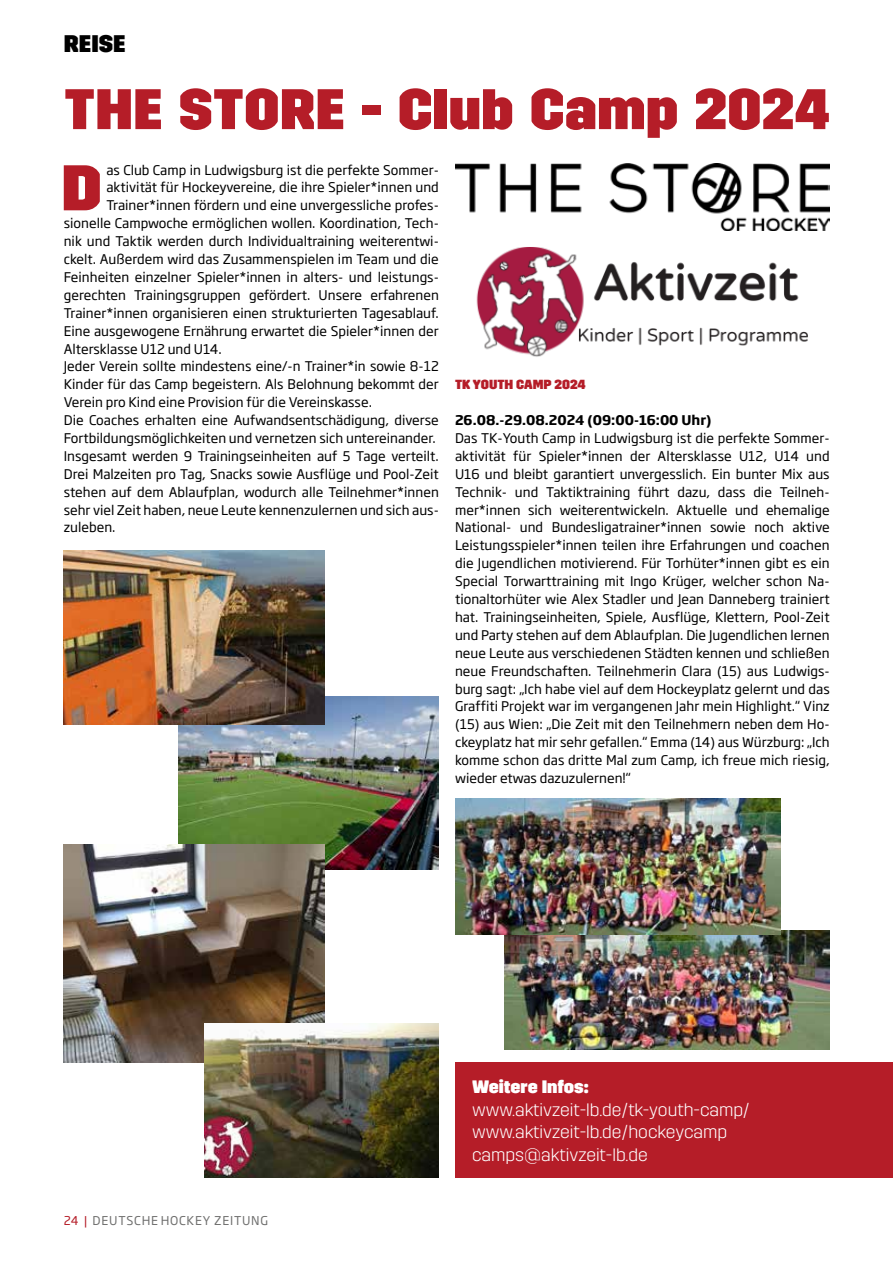
<style>
.page{position:relative;width:893px;height:1263px;background:#fff}
.page>*{position:absolute;margin:0;border:0;box-sizing:border-box;transform-origin:0 0}
.t1{font:800 64.35px "Trim";color:#b51d28}
.t2{font:800 57px "Trim";color:#b51d28}
.t3{font:800 24px "Trim";color:#000}
.t4{font:300 18px/22.5px "Trim";color:#fff}
.t5{font:800 18px "Trim";letter-spacing:-.005em;color:#fff}
.t6{font:13.2px/17.9px "Soho Gothic Std";color:#000;text-align:justify}
.t7{font:700 13.2px "Soho Gothic Std";color:#000}
.t8{font:800 13.2px "Trim";color:#b51d28}
.t9{font:12px "Soho Gothic Std";letter-spacing:.065em;color:#6f6f6e}
.s1{color:#b51d28}
</style>
<div class="page">
<hr style="left:892px;top:1116px;width:1px;height:63px;background:#b51d28">
<div style="left:455px;top:1063px;width:438px;height:115px;background:#b51d28"></div>
<img style="left:476px;top:247px;width:332px;height:110px">
<img style="left:455px;top:164px;width:375px;height:67px">
<img style="left:504px;top:930px;width:326px;height:119px">
<img style="left:455px;top:799px;width:326px;height:136px">
<img style="left:178px;top:697px;width:261px;height:172px">
<img style="left:64px;top:550px;width:261px;height:174px">
<img style="left:64px;top:845px;width:261px;height:217px">
<img style="left:205px;top:1023px;width:234px;height:155px">
<h3 class="t3" style="left:64px;top:29px;width:63px">REISE</h3>
<h2 class="t2" style="left:64px;top:76px;width:767px">THE STORE - Club Camp 2024</h2>
<h1 class="t1" style="left:61px;top:151px;width:42px">D</h1>
<p class="t6" style="left:106px;top:161px;width:334px">as Club Camp in Ludwigsburg ist die perfekte Sommer-</p>
<p class="t6" style="left:106px;top:179px;width:334px">aktivität für Hockeyvereine, die ihre Spieler*innen und</p>
<p class="t6" style="left:106px;top:197px;width:334px">Trainer*innen fördern und eine unvergessliche profes-</p>
<p class="t6" style="left:64px;top:215px;width:377px">sionelle Campwoche ermöglichen wollen. Koordination, Tech-</p>
<p class="t6" style="left:64px;top:233px;width:377px">nik und Taktik werden durch Individualtraining weiterentwi-</p>
<p class="t6" style="left:64px;top:250px;width:377px">ckelt. Außerdem wird das Zusammenspielen im Team und die</p>
<p class="t6" style="left:64px;top:268px;width:377px">Feinheiten einzelner Spieler*innen in alters- und leistungs-</p>
<p class="t6" style="left:64px;top:286px;width:377px">gerechten Trainingsgruppen gefördert. Unsere erfahrenen</p>
<p class="t6" style="left:64px;top:304px;width:377px">Trainer*innen organisieren einen strukturierten Tagesablauf.</p>
<p class="t6" style="left:64px;top:322px;width:377px">Eine ausgewogene Ernährung erwartet die Spieler*innen der</p>
<p class="t6" style="left:64px;top:340px;width:159px">Altersklasse U12 und U14.</p>
<p class="t6" style="left:64px;top:358px;width:377px">Jeder Verein sollte mindestens eine/-n Trainer*in sowie 8-12</p>
<p class="t6" style="left:64px;top:376px;width:377px">Kinder für das Camp begeistern. Als Belohnung bekommt der</p>
<p class="t6" style="left:64px;top:394px;width:310px">Verein pro Kind eine Provision für die Vereinskasse.</p>
<p class="t6" style="left:64px;top:412px;width:377px">Die Coaches erhalten eine Aufwandsentschädigung, diverse</p>
<p class="t6" style="left:64px;top:429px;width:373px">Fortbildungsmöglichkeiten und vernetzen sich untereinander.</p>
<p class="t6" style="left:64px;top:447px;width:377px">Insgesamt werden 9 Trainingseinheiten auf 5 Tage verteilt.</p>
<p class="t6" style="left:64px;top:465px;width:377px">Drei Malzeiten pro Tag, Snacks sowie Ausflüge und Pool-Zeit</p>
<p class="t6" style="left:64px;top:483px;width:377px">stehen auf dem Ablaufplan, wodurch alle Teilnehmer*innen</p>
<p class="t6" style="left:64px;top:501px;width:377px">sehr viel Zeit haben, neue Leute kennenzulernen und sich aus-</p>
<p class="t6" style="left:64px;top:519px;width:53px">zuleben.</p>
<p class="t8" style="left:455px;top:377px;width:132px">TK YOUTH CAMP 2024</p>
<p class="t7" style="left:455px;top:412px;width:258px">26.08.-29.08.2024 (09:00-16:00 Uhr)</p>
<p class="t6" style="left:455px;top:429px;width:376px">Das TK-Youth Camp in Ludwigsburg ist die perfekte Sommer&shy;aktivität für Spieler*innen der Altersklasse U12, U14 und U16 und bleibt garantiert unvergesslich. Ein bunter Mix aus Technik- und Taktiktraining führt dazu, dass die Teilneh&shy;mer*innen sich weiterentwickeln. Aktuelle und ehemalige National- und Bundesligatrainer*innen sowie noch aktive Leistungsspieler*innen teilen ihre Erfahrungen und coachen die Jugendlichen motivierend. Für Torhüter*innen gibt es ein Special Torwarttraining mit Ingo Krüger, welcher schon Na&shy;tionaltorhüter wie Alex Stadler und Jean Danneberg trainiert hat. Trainingseinheiten, Spiele, Ausflüge, Klettern, Pool-Zeit und Party stehen auf dem Ablaufplan. Die Jugendlichen lernen neue Leute aus verschiedenen Städten kennen und schließen neue Freundschaften. Teilnehmerin Clara (15) aus Ludwigs&shy;burg sagt: „Ich habe viel auf dem Hockeyplatz gelernt und das Graffiti Projekt war im vergangenen Jahr mein Highlight.“ Vinz (15) aus Wien: „Die Zeit mit den Teilnehmern neben dem Ho&shy;ckeyplatz hat mir sehr gefallen.“ Emma (14) aus Würzburg: „Ich komme schon das dritte Mal zum Camp, ich freue mich riesig, wieder etwas dazuzulernen!“</p>
<p class="t9" style="left:64px;top:1213px;width:206px"><span class="s1">24 |</span> DEUTSCHE HOCKEY ZEITUNG</p>
<h3 class="t5" style="left:472px;top:1076px;width:118px">Weitere Infos:</h3>
<h3 class="t4" style="left:472px;top:1098px;width:279px">www.aktivzeit-lb.de/tk-youth-camp/ www.aktivzeit-lb.de/hockeycamp camps@aktivzeit-lb.de</h3>
</div>
